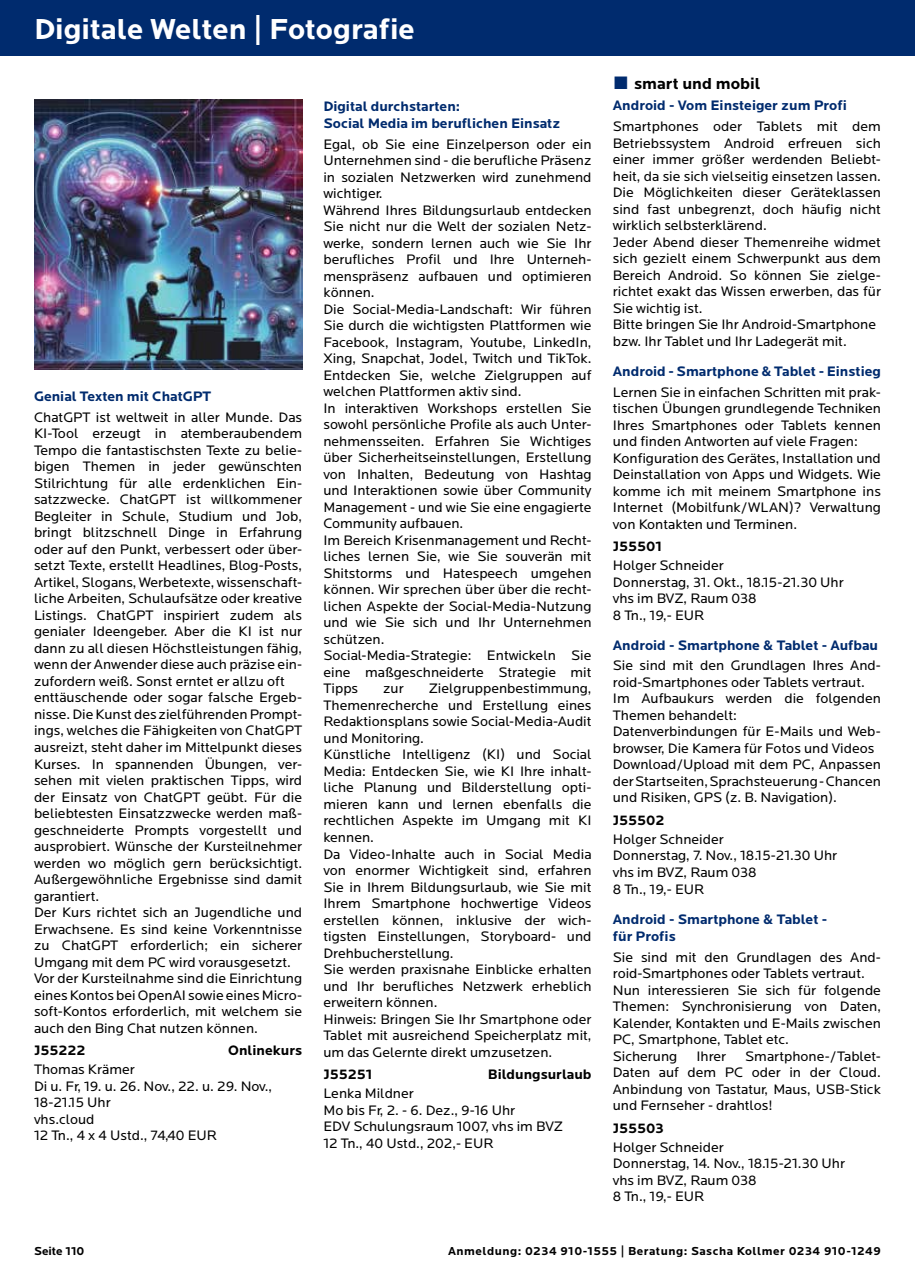
<style>
.page{position:relative;width:915px;height:1276px;background:#fff}
.page>*{position:absolute;margin:0;border:0;box-sizing:border-box;transform-origin:0 0}
.t1{font:700 30px "Locator";color:#fff}
.t2{font:700 16.5px "Locator";color:#000}
.t3{font:14.25px/16.5px "Locator";color:#000}
.t4{font:700 14.25px/17.2px "Locator";color:#002b6e}
.t5{font:700 14.25px "Locator";color:#000}
.t6{font:700 12px "Locator";letter-spacing:.04em;color:#000}
.t7{font:700 12px "Locator";color:#000}
.s1{font-family:"Arial";font-weight:400;font-size:27px;color:#002b6e}
</style>
<div class="page">
<div style="left:0;top:0;width:914px;height:55px;background:#002b6e"></div>
<img style="left:34px;top:100px;width:268px;height:269px">
<h1 class="t1" style="left:34px;top:12px;width:382px">Digitale Welten | Fotografie</h1>
<p class="t4" style="left:34px;top:388px;width:179px">Genial Texten mit ChatGPT</p>
<p class="t3" style="left:34px;top:409px;width:269px">ChatGPT ist weltweit in aller Munde. Das KI-Tool erzeugt in atemberaubendem Tempo die fantastischsten Texte zu belie&shy;bigen Themen in jeder gewünschten Stilrichtung für alle erdenklichen Ein&shy;satzzwecke. ChatGPT ist willkommener Begleiter in Schule, Studium und Job, bringt blitzschnell Dinge in Erfahrung oder auf den Punkt, verbessert oder über&shy;setzt Texte, erstellt Headlines, Blog-Posts, Artikel, Slogans, Werbetexte, wissenschaft&shy;liche Arbeiten, Schulaufsätze oder kreative Listings. ChatGPT inspiriert zudem als genialer Ideengeber. Aber die KI ist nur dann zu all diesen Höchstleistungen fähig, wenn der Anwender diese auch präzise ein&shy;zufordern weiß. Sonst erntet er allzu oft enttäuschende oder sogar falsche Ergeb&shy;nisse. Die Kunst des zielführenden Prompt&shy;ings, welches die Fähigkeiten von ChatGPT ausreizt, steht daher im Mittelpunkt dieses Kurses. In spannenden Übungen, ver&shy;sehen mit vielen praktischen Tipps, wird der Einsatz von ChatGPT geübt. Für die beliebtesten Einsatzzwecke werden maß&shy;geschneiderte Prompts vorgestellt und ausprobiert. Wünsche der Kursteilnehmer werden wo möglich gern berücksichtigt.<br>Außergewöhnliche Ergebnisse sind damit garantiert.<br>Der Kurs richtet sich an Jugendliche und Erwachsene. Es sind keine Vorkenntnisse zu ChatGPT erforderlich; ein sicherer Umgang mit dem PC wird vorausgesetzt.<br>Vor der Kursteilnahme sind die Einrichtung eines Kontos bei OpenAI sowie eines Micro&shy;soft-Kontos erforderlich, mit welchem sie auch den Bing Chat nutzen können.</p>
<p class="t5" style="left:34px;top:1042px;width:53px">J55222</p>
<p class="t5" style="left:228px;top:1042px;width:75px">Onlinekurs</p>
<p class="t3" style="left:34px;top:1061px;width:239px">Thomas Krämer<br>Di u. Fr, 19. u. 26. Nov., 22. u. 29. Nov.,<br>18-21.15 Uhr<br>vhs.cloud<br>12 Tn., 4 x 4 Ustd., 74,40 EUR</p>
<p class="t4" style="left:323px;top:98px;width:238px">Digital durchstarten:<br>Social Media im beruflichen Einsatz</p>
<p class="t3" style="left:323px;top:136px;width:269px">Egal, ob Sie eine Einzelperson oder ein Unternehmen sind - die berufliche Präsenz in sozialen Netzwerken wird zunehmend wichtiger.<br>Während Ihres Bildungsurlaub entdecken Sie nicht nur die Welt der sozialen Netz&shy;werke, sondern lernen auch wie Sie Ihr berufliches Profil und Ihre Unterneh&shy;menspräsenz aufbauen und optimieren können.<br>Die Social-Media-Landschaft: Wir führen Sie durch die wichtigsten Plattformen wie Facebook, Instagram, Youtube, LinkedIn, Xing, Snapchat, Jodel, Twitch und TikTok.<br>Entdecken Sie, welche Zielgruppen auf welchen Plattformen aktiv sind.<br>In interaktiven Workshops erstellen Sie sowohl persönliche Profile als auch Unter&shy;nehmensseiten. Erfahren Sie Wichtiges über Sicherheitseinstellungen, Erstellung von Inhalten, Bedeutung von Hashtag und Interaktionen sowie über Community Management - und wie Sie eine engagierte Community aufbauen.<br>Im Bereich Krisenmanagement und Recht&shy;liches lernen Sie, wie Sie souverän mit Shitstorms und Hatespeech umgehen können. Wir sprechen über über die recht&shy;lichen Aspekte der Social-Media-Nutzung und wie Sie sich und Ihr Unternehmen schützen.<br>Social-Media-Strategie: Entwickeln Sie eine maßgeschneiderte Strategie mit Tipps</p>
<p class="t3" style="left:323px;top:681px;width:269px;text-indent:105px">Zielgruppenbestimmung, Themenrecherche und Erstellung eines Redaktionsplans sowie Social-Media-Audit und Monitoring.<br>Künstliche Intelligenz (KI) und Social Media: Entdecken Sie, wie KI Ihre inhalt&shy;liche Planung und Bilderstellung opti&shy;mieren kann und lernen ebenfalls die rechtlichen Aspekte im Umgang mit KI kennen.<br>Da Video-Inhalte auch in Social Media von enormer Wichtigkeit sind, erfahren Sie in Ihrem Bildungsurlaub, wie Sie mit Ihrem Smartphone hochwertige Videos erstellen können, inklusive der wich&shy;tigsten Einstellungen, Storyboard- und Drehbucherstellung.<br>Sie werden praxisnahe Einblicke erhalten und Ihr berufliches Netzwerk erheblich erweitern können.<br>Hinweis: Bringen Sie Ihr Smartphone oder Tablet mit ausreichend Speicherplatz mit, um das Gelernte direkt umzusetzen.</p>
<p class="t5" style="left:323px;top:1066px;width:51px">J55251</p>
<p class="t5" style="left:487px;top:1066px;width:105px">Bildungsurlaub</p>
<p class="t3" style="left:323px;top:1085px;width:241px">Lenka Mildner<br>Mo bis Fr, 2. - 6. Dez., 9-16 Uhr<br>EDV Schulungsraum 1007, vhs im BVZ<br>12 Tn., 40 Ustd., 202,- EUR</p>
<p class="t3" style="left:383px;top:681px;width:22px">zur</p>
<p class="t2" style="left:612px;top:74px;width:149px"><span class="s1">■</span> smart und mobil</p>
<p class="t4" style="left:612px;top:97px;width:235px">Android - Vom Einsteiger zum Profi</p>
<p class="t3" style="left:612px;top:119px;width:269px">Smartphones oder Tablets mit dem Betriebssystem Android erfreuen sich einer immer größer werdenden Beliebt&shy;heit, da sie sich vielseitig einsetzen lassen.<br>Die Möglichkeiten dieser Geräteklassen sind fast unbegrenzt, doch häufig nicht wirklich selbsterklärend.<br>Jeder Abend dieser Themenreihe widmet sich gezielt einem Schwerpunkt aus dem Bereich Android. So können Sie zielge&shy;richtet exakt das Wissen erwerben, das für Sie wichtig ist.<br>Bitte bringen Sie Ihr Android-Smartphone bzw. Ihr Tablet und Ihr Ladegerät mit.</p>
<p class="t4" style="left:612px;top:363px;width:269px">Android - Smartphone &amp; Tablet - Einstieg</p>
<p class="t3" style="left:612px;top:384px;width:269px">Lernen Sie in einfachen Schritten mit prak&shy;tischen Übungen grundlegende Techniken Ihres Smartphones oder Tablets kennen und finden Antworten auf viele Fragen:<br>Konfiguration des Gerätes, Installation und Deinstallation von Apps und Widgets. Wie komme ich mit meinem Smartphone ins Internet (Mobilfunk/WLAN)? Verwaltung von Kontakten und Terminen.</p>
<p class="t5" style="left:612px;top:538px;width:51px">J55501</p>
<p class="t3" style="left:612px;top:557px;width:232px">Holger Schneider<br>Donnerstag, 31. Okt., 18.15-21.30 Uhr vhs im BVZ, Raum 038<br>8 Tn., 19,- EUR</p>
<p class="t4" style="left:612px;top:636px;width:267px">Android - Smartphone &amp; Tablet - Aufbau</p>
<p class="t3" style="left:612px;top:658px;width:269px">Sie sind mit den Grundlagen Ihres And&shy;roid-Smartphones oder Tablets vertraut.<br>Im Aufbaukurs werden die folgenden Themen behandelt:<br>Datenverbindungen für E-Mails und Web&shy;browser, Die Kamera für Fotos und Videos Download/Upload mit dem PC, Anpassen der Startseiten, Sprachsteuerung - Chancen und Risiken, GPS (z. B. Navigation).</p>
<p class="t5" style="left:612px;top:812px;width:53px">J55502</p>
<p class="t3" style="left:612px;top:831px;width:226px">Holger Schneider<br>Donnerstag, 7. Nov., 18.15-21.30 Uhr vhs im BVZ, Raum 038<br>8 Tn., 19,- EUR</p>
<p class="t4" style="left:612px;top:910px;width:216px">Android - Smartphone &amp; Tablet - für Profis</p>
<p class="t3" style="left:612px;top:949px;width:269px">Sie sind mit den Grundlagen des And&shy;roid-Smartphones oder Tablets vertraut.<br>Nun interessieren Sie sich für folgende Themen: Synchronisierung von Daten, Kalender, Kontakten und E-Mails zwischen PC, Smartphone, Tablet etc.<br>Sicherung</p>
<p class="t3" style="left:612px;top:1048px;width:269px;text-align:justify;text-indent:132px">Smartphone-/Tablet-Daten auf dem PC oder in der Cloud.<br>Anbindung von Tastatur, Maus, USB-Stick und Fernseher - drahtlos!</p>
<p class="t5" style="left:612px;top:1120px;width:52px">J55503</p>
<p class="t3" style="left:612px;top:1139px;width:234px">Holger Schneider<br>Donnerstag, 14. Nov., 18.15-21.30 Uhr vhs im BVZ, Raum 038<br>8 Tn., 19,- EUR</p>
<p class="t3" style="left:696px;top:1048px;width:31px">Ihrer</p>
<p class="t7" style="left:34px;top:1244px;width:52px">Seite 110</p>
<p class="t6" style="left:448px;top:1244px;width:434px">Anmeldung: 0234 910-1555 | Beratung: Sascha Kollmer 0234 910-1249</p>
</div>
